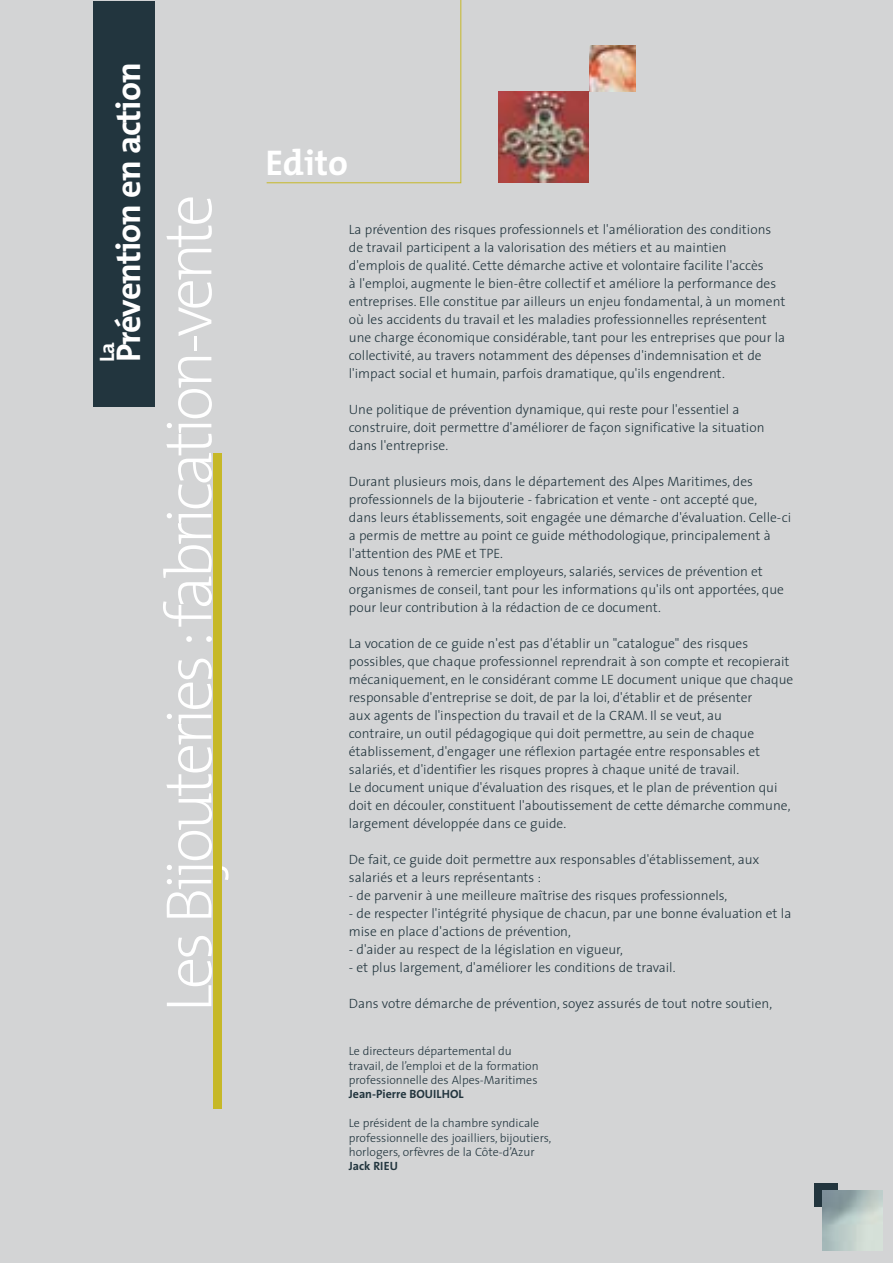
<style>
.page{position:relative;width:893px;height:1263px;background:#fff}
.page>*{position:absolute;margin:0;border:0;box-sizing:border-box;transform-origin:0 0}
.t1{font:200 66px "The Mix";letter-spacing:-.06em;color:#fff}
.t2{font:700 36px "The Mix";color:#fff}
.t3{font:700 34.5px "The Mix";letter-spacing:-.03em;color:#fff}
.t4{font:700 21px "The Mix";color:#fff}
.t5{font:300 13.5px/18px "The Sans";color:#22353e}
.t6{font:300 12px/14.4px "The Sans";color:#22353e}
.t7{font:700 12px "The Sans";color:#22353e}
</style>
<div class="page">
<div style="left:0;top:0;width:892px;height:1263px;background:#d3d4d5"></div>
<div style="left:94px;top:1px;width:61px;height:405px;background:#22353e"></div>
<div style="left:213px;top:453px;width:9px;height:656px;background:#c6b828"></div>
<svg style="left:266px;top:0;width:195px;height:183px"></svg>
<img style="left:589px;top:45px;width:46px;height:46px">
<img style="left:498px;top:92px;width:91px;height:90px">
<div style="left:814px;top:1183px;width:23px;height:23px;background:#22353e"></div>
<img style="left:822px;top:1191px;width:60px;height:60px">
<h3 class="t3" style="left:116px;top:362px;width:301px;rotate:-90deg">Prévention en action</h3>
<h3 class="t4" style="left:100px;top:362px;width:21px;rotate:-90deg">La</h3>
<h1 class="t1" style="left:165px;top:1013px;width:820px;rotate:-90deg">Les Bijouteries :fabrication-vente</h1>
<h2 class="t2" style="left:265px;top:151px;width:84px">Edito</h2>
<p class="t5" style="left:349px;top:222px;width:438px">La prévention des risques professionnels et l'amélioration des conditions de travail participent a la valorisation des métiers et au maintien d'emplois de qualité. Cette démarche active et volontaire facilite l'accès<br>à l'emploi, augmente le bien-être collectif et améliore la performance des entreprises. Elle constitue par ailleurs un enjeu fondamental, à un moment où les accidents du travail et les maladies professionnelles représentent une charge économique considérable, tant pour les entreprises que pour la collectivité, au travers notamment des dépenses d'indemnisation et de l'impact social et humain, parfois dramatique, qu'ils engendrent.</p>
<p class="t5" style="left:349px;top:402px;width:417px">Une politique de prévention dynamique, qui reste pour l'essentiel a construire, doit permettre d'améliorer de façon significative la situation dans l'entreprise.</p>
<p class="t5" style="left:349px;top:474px;width:444px">Durant plusieurs mois, dans le département des Alpes Maritimes, des professionnels de la bijouterie - fabrication et vente - ont accepté que,<br>dans leurs établissements, soit engagée une démarche d'évaluation. Celle-ci a permis de mettre au point ce guide méthodologique, principalement à l'attention des PME et TPE.<br>Nous tenons à remercier employeurs, salariés, services de prévention et organismes de conseil, tant pour les informations qu'ils ont apportées, que pour leur contribution à la rédaction de ce document.</p>
<p class="t5" style="left:349px;top:636px;width:446px">La vocation de ce guide n'est pas d'établir un "catalogue" des risques possibles, que chaque professionnel reprendrait à son compte et recopierait mécaniquement, en le considérant comme LE document unique que chaque responsable d'entreprise se doit, de par la loi, d'établir et de présenter<br>aux agents de l'inspection du travail et de la CRAM. Il se veut, au<br>contraire, un outil pédagogique qui doit permettre, au sein de chaque établissement, d'engager une réflexion partagée entre responsables et salariés, et d'identifier les risques propres à chaque unité de travail.<br>Le document unique d'évaluation des risques, et le plan de prévention qui doit en découler, constituent l'aboutissement de cette démarche commune, largement développée dans ce guide.</p>
<p class="t5" style="left:349px;top:852px;width:412px">De fait, ce guide doit permettre aux responsables d'établissement, aux salariés et a leurs représentants :</p>
<p class="t5" style="left:349px;top:888px;width:380px">- de parvenir à une meilleure maîtrise des risques professionnels,</p>
<p class="t5" style="left:349px;top:906px;width:444px">- de respecter l'intégrité physique de chacun, par une bonne évaluation et la mise en place d'actions de prévention,</p>
<p class="t5" style="left:349px;top:942px;width:275px">- d'aider au respect de la législation en vigueur,</p>
<p class="t5" style="left:349px;top:960px;width:328px">- et plus largement, d'améliorer les conditions de travail.</p>
<p class="t5" style="left:349px;top:996px;width:425px">Dans votre démarche de prévention, soyez assurés de tout notre soutien,</p>
<p class="t6" style="left:349px;top:1045px;width:191px">Le directeurs départemental du travail, de l’emploi et de la formation professionnelle des Alpes-Maritimes</p>
<p class="t7" style="left:349px;top:1090px;width:116px">Jean-Pierre BOUILHOL</p>
<p class="t6" style="left:349px;top:1117px;width:204px">Le président de la chambre syndicale professionnelle des joailliers, bijoutiers, horlogers, orfèvres de la Côte-d’Azur</p>
<p class="t7" style="left:349px;top:1162px;width:50px">Jack RIEU</p>
</div>
